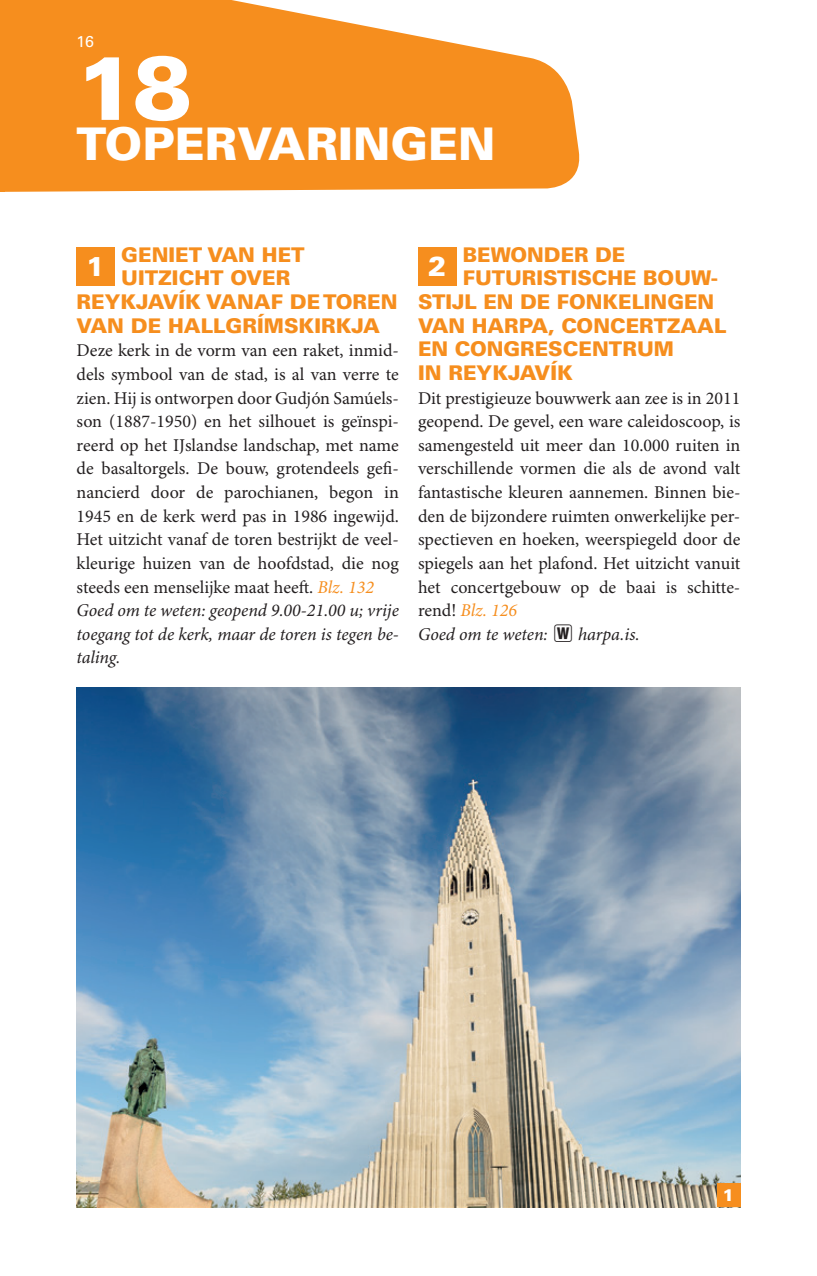
<style>
.page{position:relative;width:817px;height:1276px;background:#fff}
.page>*{position:absolute;margin:0;border:0;box-sizing:border-box;transform-origin:0 0}
.t1{font:900 90px "Univers LT Std";color:#fff}
.t2{font:900 45px "Univers LT Std";color:#fff}
.t3{font:900 27.22px "Univers LT Std";color:#fff}
.t4{font:900 20.25px "Univers LT Std";color:#f68e1e}
.t5{font:18px/23.6px "Minion Pro";color:#231f20}
.t6{font:900 16.88px "Univers LT Std";color:#fff}
.t7{font:15.75px "Univers LT Std";color:#fff}
.s1{font-style:italic;color:#f68e1e}
.s2{font-style:italic}
</style>
<div class="page">
<svg style="left:0;top:0;width:580px;height:192px;background:#f79c3a"></svg>
<div style="left:0;top:156px;width:5px;height:36px;background:#f68e1e"></div>
<img style="left:77px;top:687px;width:663px;height:520px">
<div style="left:77px;top:247px;width:38px;height:38px;background:#f68e1e"></div>
<div style="left:418px;top:247px;width:38px;height:38px;background:#f68e1e"></div>
<div style="left:716px;top:1183px;width:24px;height:24px;background:#f68e1e"></div>
<p class="t7" style="left:77px;top:32px;width:19px">16</p>
<h1 class="t1" style="left:77px;top:31px;width:118px">18</h1>
<h2 class="t2" style="left:77px;top:115px;width:420px">TOPERVARINGEN</h2>
<p class="t4" style="left:121px;top:242px;width:185px">GENIET VAN HET</p>
<p class="t4" style="left:121px;top:265px;width:171px">UITZICHT OVER</p>
<p class="t4" style="left:77px;top:289px;width:322px">REYKJAVÍK VANAF DE TOREN</p>
<p class="t4" style="left:77px;top:313px;width:305px">VAN DE HALLGRÍMSKIRKJA</p>
<p class="t5" style="left:77px;top:339px;width:324px">Deze kerk in de vorm van een raket, inmid&shy;dels symbool van de stad, is al van verre te zien. Hij is ontworpen door Gudjón Samúels&shy;son (1887-1950) en het silhouet is geïnspi&shy;reerd op het IJslandse landschap, met name de basaltorgels. De bouw, grotendeels gefi&shy;nancierd door de parochianen, begon in 1945 en de kerk werd pas in 1986 ingewijd.<br>Het uitzicht vanaf de toren bestrijkt de veel&shy;kleurige huizen van de hoofdstad, die nog steeds een menselijke maat heeft. <span class="s1">Blz. 132<br></span><span class="s2">Goed om te weten: geopend 9.00-21.00 u; vrije toegang tot de kerk, maar de toren is tegen be&shy;taling.</span></p>
<h3 class="t3" style="left:87px;top:249px;width:20px">1</h3>
<p class="t4" style="left:462px;top:242px;width:164px">BEWONDER DE</p>
<p class="t4" style="left:462px;top:265px;width:257px">FUTURISTISCHE BOUW-</p>
<p class="t4" style="left:418px;top:289px;width:298px">STIJL EN DE FONKELINGEN</p>
<p class="t4" style="left:418px;top:313px;width:310px">VAN HARPA, CONCERTZAAL</p>
<p class="t4" style="left:418px;top:336px;width:257px">EN CONGRESCENTRUM</p>
<p class="t4" style="left:418px;top:360px;width:156px">IN REYKJAVÍK</p>
<p class="t5" style="left:418px;top:387px;width:324px">Dit prestigieuze bouwwerk aan zee is in 2011 geopend. De gevel, een ware caleidoscoop, is samengesteld uit meer dan 10.000 ruiten in verschillende vormen die als de avond valt fantastische kleuren aannemen. Binnen bie&shy;den de bijzondere ruimten onwerkelijke per&shy;spectieven en hoeken, weerspiegeld door de spiegels aan het plafond. Het uitzicht vanuit het concertgebouw op de baai is schitte&shy;rend! <span class="s1">Blz. 126<br></span><span class="s2">Goed om te weten:</span> □ <span class="s2">harpa.is.</span></p>
<h3 class="t3" style="left:428px;top:249px;width:20px">2</h3>
<p class="t6" style="left:722px;top:1184px;width:13px">1</p>
</div>
